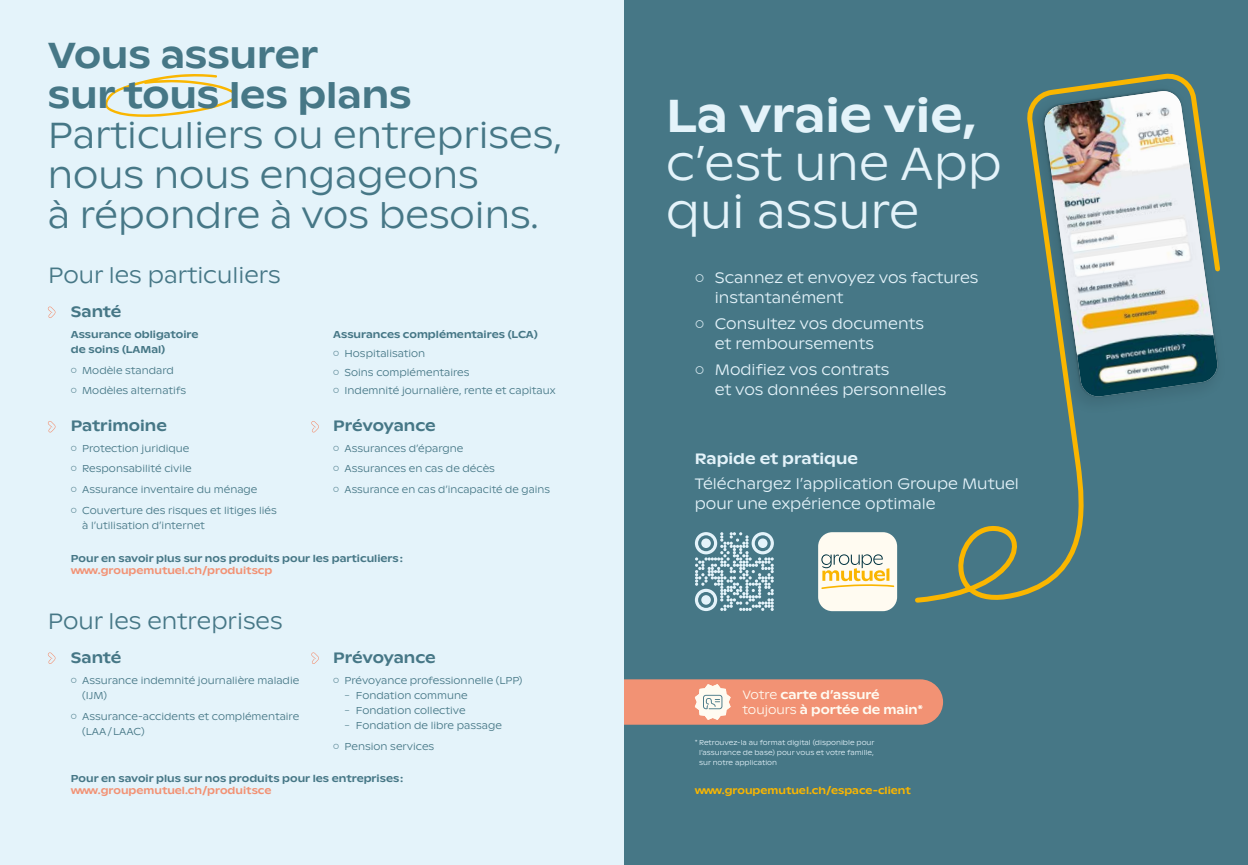
<style>
.page{position:relative;width:1248px;height:865px;background:#fff}
.page>*{position:absolute;margin:0;border:0;box-sizing:border-box;transform-origin:0 0}
.t1{font:300 46px/48px "ABC Ginto Nord";color:#e4f3fa}
.t2{font:500 46px "ABC Ginto Nord";color:#e4f3fa}
.t3{font:300 36px/40px "ABC Ginto Nord";color:#467786}
.t4{font:500 36px/40px "ABC Ginto Nord";color:#467786}
.t5{font:300 22px "ABC Ginto Nord";color:#467786}
.t6{font:300 15px/20px "ABC Ginto Nord";color:#e4f3fa}
.t7{font:500 15px "ABC Ginto Nord";letter-spacing:-.005em;color:#467786}
.t8{font:500 15px "ABC Ginto Nord";color:#e4f3fa}
.t9{font:500 12px/15px "ABC Ginto Nord";color:#fffbf1}
.t10{font:300 10px/15px "ABC Ginto Nord";color:#467786}
.t11{font:500 10px/15px "ABC Ginto Nord";color:#467786}
.t12{font:500 10px "ABC Ginto Nord";color:#f29274}
.t13{font:500 10px "ABC Ginto Nord";color:#fab600}
.t14{font:300 7px/10px "ABC Ginto Nord";color:#e4f3fa;text-align:justify}
.s1{font-size:8px}
.s2{font-size:12px}
.s3{font-weight:300}
</style>
<div class="page">
<div style="left:0;top:0;width:624px;height:865px;background:#e4f3fa"></div>
<div style="left:624px;top:0;width:623px;height:865px;background:#467786"></div>
<svg style="left:105px;top:74px;width:131px;height:43px"></svg>
<svg style="left:48px;top:306px;width:8px;height:12px"></svg>
<svg style="left:48px;top:652px;width:8px;height:12px"></svg>
<svg style="left:48px;top:421px;width:8px;height:11px"></svg>
<svg style="left:311px;top:421px;width:8px;height:11px"></svg>
<svg style="left:311px;top:652px;width:8px;height:12px"></svg>
<svg style="left:624px;top:679px;width:319px;height:45px;background:#ed977b"></svg>
<svg style="left:915px;top:74px;width:305px;height:529px"></svg>
<div style="left:818px;top:532px;width:79px;height:79px;background:#fffbf1;border-radius:14px"></div>
<svg style="left:821px;top:554px;width:73px;height:35px"></svg>
<svg style="left:694px;top:532px;width:79px;height:79px"></svg>
<h2 class="t4" style="left:48px;top:35px;width:365px">Vous assurer<br>sur tous les plans</h2>
<h2 class="t3" style="left:48px;top:115px;width:516px">Particuliers ou entreprises, nous nous engageons<br>à répondre à vos besoins.</h2>
<h3 class="t5" style="left:48px;top:262px;width:234px">Pour les particuliers</h3>
<h3 class="t7" style="left:71px;top:303px;width:52px">Santé</h3>
<p class="t11" style="left:71px;top:327px;width:129px">Assurance obligatoire de soins (LAMal)</p>
<p class="t10" style="left:71px;top:363px;width:104px"><span class="s1">○</span> Modèle standard</p>
<p class="t10" style="left:71px;top:383px;width:117px"><span class="s1">○</span> Modèles alternatifs</p>
<h3 class="t7" style="left:71px;top:416px;width:97px">Patrimoine</h3>
<p class="t10" style="left:71px;top:440px;width:120px"><span class="s1">○</span> Protection juridique</p>
<p class="t10" style="left:71px;top:461px;width:122px"><span class="s1">○</span> Responsabilité civile</p>
<p class="t10" style="left:71px;top:482px;width:188px"><span class="s1">○</span> Assurance inventaire du ménage</p>
<p class="t10" style="left:82px;top:502px;width:196px;text-indent:-11px"><span class="s1">○</span> Couverture des risques et litiges liés à l’utilisation d’internet</p>
<p class="t11" style="left:333px;top:327px;width:206px">Assurances complémentaires (LCA)</p>
<p class="t10" style="left:333px;top:346px;width:93px"><span class="s1">○</span> Hospitalisation</p>
<p class="t10" style="left:333px;top:364px;width:138px"><span class="s1">○</span> Soins complémentaires</p>
<p class="t10" style="left:333px;top:383px;width:224px"><span class="s1">○</span> Indemnité journalière, rente et capitaux</p>
<h3 class="t7" style="left:333px;top:416px;width:104px">Prévoyance</h3>
<p class="t10" style="left:333px;top:440px;width:132px"><span class="s1">○</span> Assurances d’épargne</p>
<p class="t10" style="left:333px;top:461px;width:163px"><span class="s1">○</span> Assurances en cas de décès</p>
<p class="t10" style="left:333px;top:482px;width:218px"><span class="s1">○</span> Assurance en cas d’incapacité de gains</p>
<p class="t11" style="left:71px;top:551px;width:333px">Pour en savoir plus sur nos produits pour les particuliers :</p>
<p class="t12" style="left:71px;top:564px;width:203px">www.groupemutuel.ch/produitscp</p>
<h3 class="t5" style="left:48px;top:607px;width:236px">Pour les entreprises</h3>
<h3 class="t7" style="left:71px;top:648px;width:52px">Santé</h3>
<p class="t10" style="left:82px;top:673px;width:218px;text-indent:-11px"><span class="s1">○</span> Assurance indemnité journalière maladie (IJM)</p>
<p class="t10" style="left:82px;top:708px;width:218px;text-indent:-11px"><span class="s1">○</span> Assurance-accidents et complémentaire (LAA / LAAC)</p>
<h3 class="t7" style="left:333px;top:648px;width:104px">Prévoyance</h3>
<p class="t10" style="left:333px;top:673px;width:191px"><span class="s1">○</span> Prévoyance professionnelle (LPP)</p>
<p class="t10" style="left:344px;top:688px;width:125px"><span class="s1">–</span> Fondation commune</p>
<p class="t10" style="left:344px;top:703px;width:122px"><span class="s1">–</span> Fondation collective</p>
<p class="t10" style="left:344px;top:718px;width:159px"><span class="s1">–</span> Fondation de libre passage</p>
<p class="t10" style="left:333px;top:738px;width:103px"><span class="s1">○</span> Pension services</p>
<p class="t11" style="left:71px;top:771px;width:334px">Pour en savoir plus sur nos produits pour les entreprises :</p>
<p class="t12" style="left:71px;top:784px;width:202px">www.groupemutuel.ch/produitsce</p>
<h1 class="t2" style="left:666px;top:87px;width:312px">La vraie vie,</h1>
<h1 class="t1" style="left:666px;top:139px;width:337px">c’est une App qui assure</h1>
<h3 class="t6" style="left:714px;top:268px;width:265px;text-indent:-20px"><span class="s2">○</span> Scannez et envoyez vos factures instantanément</h3>
<h3 class="t6" style="left:714px;top:314px;width:210px;text-indent:-20px"><span class="s2">○</span> Consultez vos documents et remboursements</h3>
<h3 class="t6" style="left:714px;top:359px;width:233px;text-indent:-20px"><span class="s2">○</span> Modifiez vos contrats<br>et vos données personnelles</h3>
<h3 class="t8" style="left:694px;top:449px;width:164px">Rapide et pratique</h3>
<h3 class="t6" style="left:694px;top:474px;width:325px">Téléchargez l’application Groupe Mutuel pour une expérience optimale</h3>
<p class="t9" style="left:742px;top:687px;width:182px"><span class="s3">Votre</span> carte d’assuré <span class="s3">toujours</span> à portée de main*</p>
<p class="t14" style="left:699px;top:737px;width:177px;text-indent:-4px">* Retrouvez-la au format digital (disponible pour l’assurance de base) pour vous et votre famille, sur notre application</p>
<p class="t13" style="left:695px;top:784px;width:217px">www.groupemutuel.ch/espace-client</p>
</div>
